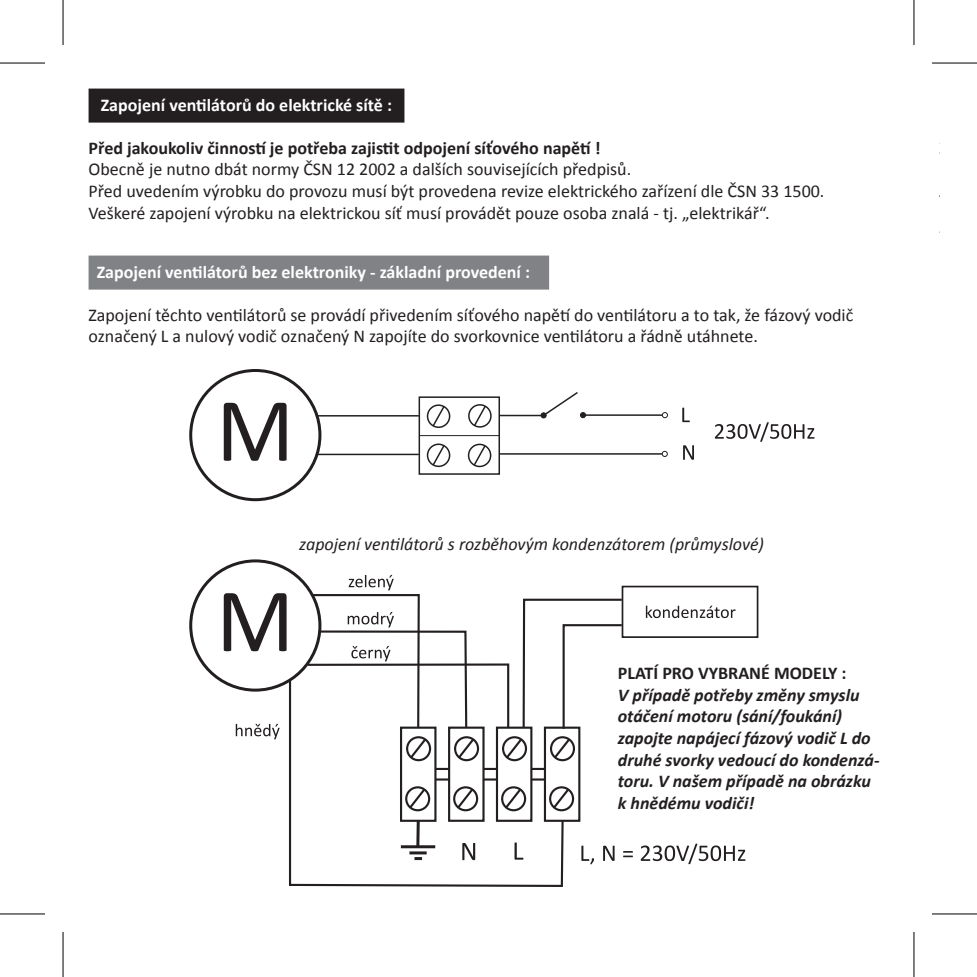
<style>
.page{position:relative;width:977px;height:977px;background:#fff}
.page>*{position:absolute;margin:0;border:0;box-sizing:border-box;transform-origin:0 0}
.t1{font:18px/21.6px "Calibri";color:#231f20}
.t2{font:italic 700 18px/21.6px "Calibri";color:#231f20}
.t3{font:700 18px "Calibri";color:#fff}
.t4{font:700 18px "Calibri";color:#231f20}
.t5{font:italic 18px "Calibri";color:#231f20}
</style>
<div class="page">
<div style="left:90px;top:90px;width:313px;height:31px;background:#231f20"></div>
<div style="left:89px;top:89px;width:315px;height:34px;border:3px solid #231f20"></div>
<div style="left:89px;top:255px;width:460px;height:34px;background:#808285;border:3px solid #808285"></div>
<div style="left:189px;top:559px;width:132px;height:132px;border:3px solid #231f20;border-radius:50%"></div>
<svg style="left:224px;top:593px;width:62px;height:58px"></svg>
<svg style="left:236px;top:723px;width:43px;height:16px"></svg>
<svg style="left:645px;top:605px;width:90px;height:13px"></svg>
<div style="left:621px;top:585px;width:137px;height:53px;border:2px solid #231f20"></div>
<svg style="left:581px;top:845px;width:13px;height:19px"></svg>
<svg style="left:603px;top:845px;width:11px;height:15px"></svg>
<svg style="left:623px;top:851px;width:9px;height:6px"></svg>
<svg style="left:640px;top:843px;width:105px;height:21px"></svg>
<div style="left:544px;top:726px;width:36px;height:95px;border:2px solid #231f20"></div>
<div style="left:550px;top:736px;width:25px;height:25px;border:2px solid #231f20;border-radius:50%"></div>
<svg style="left:564px;top:736px;width:8px;height:24px"></svg>
<div style="left:549px;top:786px;width:25px;height:25px;border:2px solid #231f20;border-radius:50%"></div>
<svg style="left:564px;top:786px;width:7px;height:24px"></svg>
<svg style="left:522px;top:597px;width:102px;height:133px"></svg>
<svg style="left:306px;top:575px;width:204px;height:103px"></svg>
<svg style="left:288px;top:678px;width:276px;height:209px"></svg>
<hr style="left:416px;top:820px;width:3px;height:26px;background:#231f20">
<hr style="left:401px;top:845px;width:34px;height:3px;background:#231f20">
<hr style="left:409px;top:851px;width:17px;height:3px;background:#231f20">
<svg style="left:414px;top:857px;width:8px;height:3px"></svg>
<div style="left:189px;top:369px;width:132px;height:132px;border:3px solid #231f20;border-radius:50%"></div>
<div style="left:418px;top:396px;width:82px;height:78px;border:2px solid #231f20"></div>
<hr style="left:419px;top:435px;width:80px;height:1px;background:#231f20">
<div style="left:427px;top:404px;width:23px;height:24px;border:2px solid #231f20;border-radius:50%"></div>
<div style="left:427px;top:443px;width:23px;height:24px;border:2px solid #231f20;border-radius:50%"></div>
<div style="left:468px;top:443px;width:23px;height:24px;border:2px solid #231f20;border-radius:50%"></div>
<div style="left:468px;top:404px;width:23px;height:23px;border:2px solid #231f20;border-radius:50%"></div>
<svg style="left:224px;top:403px;width:62px;height:58px"></svg>
<hr style="left:317px;top:415px;width:102px;height:1px;background:#231f20">
<hr style="left:317px;top:453px;width:102px;height:2px;background:#231f20">
<hr style="left:499px;top:453px;width:165px;height:1px;background:#231f20">
<hr style="left:499px;top:415px;width:42px;height:1px;background:#231f20">
<hr style="left:583px;top:414px;width:82px;height:2px;background:#231f20">
<svg style="left:662px;top:412px;width:5px;height:6px"></svg>
<svg style="left:661px;top:451px;width:6px;height:6px"></svg>
<svg style="left:540px;top:392px;width:46px;height:26px"></svg>
<svg style="left:714px;top:422px;width:100px;height:20px"></svg>
<svg style="left:682px;top:407px;width:7px;height:15px"></svg>
<svg style="left:683px;top:445px;width:11px;height:14px"></svg>
<svg style="left:431px;top:404px;width:15px;height:24px"></svg>
<svg style="left:472px;top:404px;width:15px;height:23px"></svg>
<svg style="left:431px;top:443px;width:15px;height:24px"></svg>
<svg style="left:472px;top:443px;width:15px;height:24px"></svg>
<hr style="left:0;top:62px;width:45px;height:2px;background:#000">
<hr style="left:931px;top:62px;width:45px;height:2px;background:#000">
<hr style="left:0;top:913px;width:45px;height:1px;background:#000">
<hr style="left:931px;top:913px;width:45px;height:1px;background:#000">
<hr style="left:62px;top:0;width:2px;height:45px;background:#000">
<hr style="left:62px;top:931px;width:2px;height:45px;background:#000">
<hr style="left:913px;top:0;width:1px;height:45px;background:#000">
<hr style="left:913px;top:931px;width:1px;height:45px;background:#000">
<p class="t3" style="left:101px;top:93px;width:293px">Zapojení ventilátorů do elektrické sítě :</p>
<p class="t4" style="left:89px;top:137px;width:513px">Před jakoukoliv činností je potřeba zajistit odpojení síťového napětí !</p>
<p class="t1" style="left:89px;top:158px;width:737px">Obecně je nutno dbát normy ČSN 12 2002 a dalších souvisejících předpisů.<br>Před uvedením výrobku do provozu musí být provedena revize elektrického zařízení dle ČSN 33 1500.<br>Veškeré zapojení výrobku na elektrickou síť musí provádět pouze osoba znalá - tj. „elektrikář“.</p>
<p class="t3" style="left:97px;top:260px;width:435px">Zapojení ventilátorů bez elektroniky - základní provedení :</p>
<p class="t1" style="left:89px;top:303px;width:766px">Zapojení těchto ventilátorů se provádí přivedením síťového napětí do ventilátoru a to tak, že fázový vodič označený L a nulový vodič označený N zapojíte do svorkovnice ventilátoru a řádně utáhnete.</p>
<p class="t5" style="left:299px;top:532px;width:466px">zapojení ventilátorů s rozběhovým kondenzátorem (průmyslové)</p>
<p class="t4" style="left:617px;top:662px;width:230px">PLATÍ PRO VYBRANÉ MODELY :</p>
<p class="t2" style="left:617px;top:683px;width:263px">V případě potřeby změny smyslu otáčení motoru (sání/foukání) zapojte napájecí fázový vodič L do druhé svorky vedoucí do kondenzá&shy;toru. V našem případě na obrázku k hnědému vodiči!</p>
</div>
